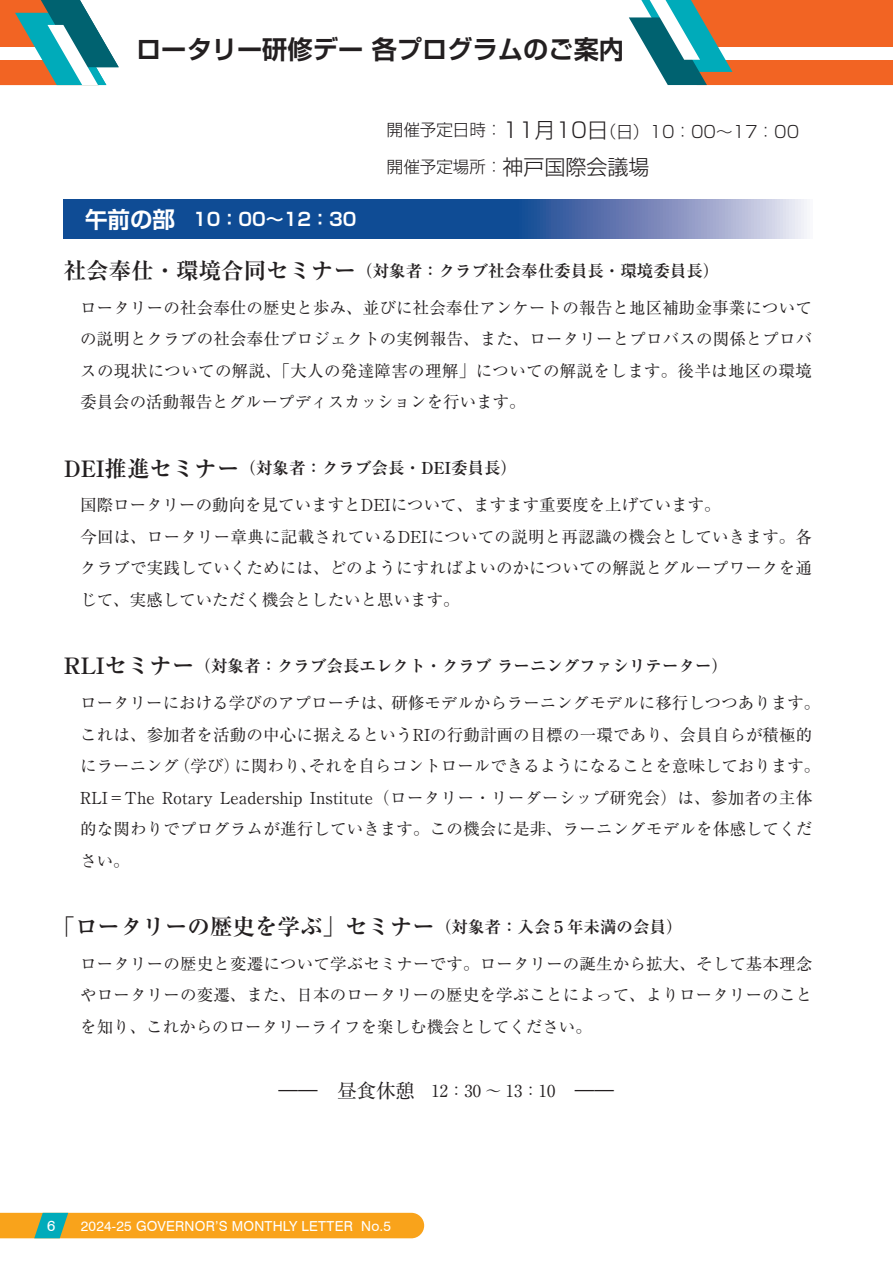
<style>
.page{position:relative;width:893px;height:1263px;background:#fff}
.page>*{position:absolute;margin:0;border:0;box-sizing:border-box;transform-origin:0 0}
.t1{font:700 25.5px "Shin Go Pro De";color:#231f20}
.t2{font:700 22.5px "Ryumin Pr 6 N";color:#231f20}
.t3{font:700 18px "Shin Go Pro De";color:#fff}
.t4{font:16.5px/31.5px "Ryumin Pr 6 N";color:#231f20;text-align:justify}
.t5{font:700 16.5px "Ryumin Pr 6 N";color:#231f20}
.t6{font:300 16.5px/35.8px "Shin Go Pro";color:#231f20}
.t7{font:14.85px "Swiss 721 BT";color:#fff}
.t8{font:13.8px "Swiss 721 BT";letter-spacing:.015em;color:#fff}
.s1{font-size:22.5px}
.s2{font-size:21px}
.s3{font-size:16.5px}
.s4{font-size:19.5px}
</style>
<div class="page">
<svg style="left:0;top:0;width:119px;height:85px"></svg>
<svg style="left:629px;top:0;width:264px;height:85px"></svg>
<svg style="left:64px;top:200px;width:743px;height:38px;background:#3b67a6"></svg>
<div style="left:0;top:1213px;width:424px;height:25px;background:#f9a31b"></div>
<h1 class="t1" style="left:136px;top:28px;width:490px">ロータリー研修デー 各プログラムのご案内</h1>
<p class="t3" style="left:85px;top:204px;width:273px"><span class="s1">午前の部</span>　10：00～12：30</p>
<p class="t6" style="left:387px;top:111px;width:414px">開催予定日時：<span class="s2">11月10日</span>(日）10：00～17：00開催予定場所：<span class="s2">神戸国際会議場</span></p>
<p class="t5" style="left:64px;top:258px;width:657px"><span class="s1">社会奉仕・環境合同セミナー</span>（対象者：クラブ社会奉仕委員長・環境委員長）</p>
<p class="t4" style="left:80px;top:291px;width:734px">ロータリーの社会奉仕の歴史と歩み、並びに社会奉仕アンケートの報告と地区補助金事業についての説明とクラブの社会奉仕プロジェクトの実例報告、また、ロータリーとプロバスの関係とプロバスの現状についての解説、「大人の発達障害の理解」についての解説をします。後半は地区の環境委員会の活動報告とグループディスカッションを行います。</p>
<p class="t5" style="left:64px;top:455px;width:455px"><span class="s1">DEI推進セミナー</span>（対象者：クラブ会長・DEI委員長）</p>
<p class="t4" style="left:80px;top:489px;width:733px;text-align:left">国際ロータリーの動向を見ていますとDEIについて、ますます重要度を上げています。<br>今回は、ロータリー章典に記載されているDEIについての説明と再認識の機会としていきます。各クラブで実践していくためには、どのようにすればよいのかについての解説とグループワークを通じて、実感していただく機会としたいと思います。</p>
<p class="t5" style="left:64px;top:653px;width:666px"><span class="s1">RLIセミナー</span>（対象者：クラブ会長エレクト・クラブ ラーニングファシリテーター）</p>
<p class="t4" style="left:80px;top:686px;width:742px;text-align:left">ロータリーにおける学びのアプローチは、研修モデルからラーニングモデルに移行しつつあります。これは、参加者を活動の中心に据えるというRIの行動計画の目標の一環であり、会員自らが積極的にラーニング（学び）に関わり、それを自らコントロールできるようになることを意味しております。RLI＝The Rotary Leadership Institute（ロータリー・リーダーシップ研究会）は、参加者の主体的な関わりでプログラムが進行していきます。この機会に是非、ラーニングモデルを体感してください。</p>
<h2 class="t2" style="left:53px;top:908px;width:632px">「ロータリーの歴史を学ぶ」セミナー<span class="s3">（対象者：入会５年未満の会員）</span></h2>
<p class="t4" style="left:80px;top:947px;width:734px">ロータリーの歴史と変遷について学ぶセミナーです。ロータリーの誕生から拡大、そして基本理念やロータリーの変遷、また、日本のロータリーの歴史を学ぶことによって、よりロータリーのことを知り、これからのロータリーライフを楽しむ機会としてください。</p>
<p class="t4" style="left:279px;top:1074px;width:337px"><span class="s4">――　昼食休憩</span>　12：30 ～ 13：10<span class="s4">　――</span></p>
<p class="t7" style="left:47px;top:1217px;width:10px">6</p>
<p class="t8" style="left:81px;top:1217px;width:312px">2024-25 GOVERNOR’S MONTHLY LETTER No.5</p>
</div>
